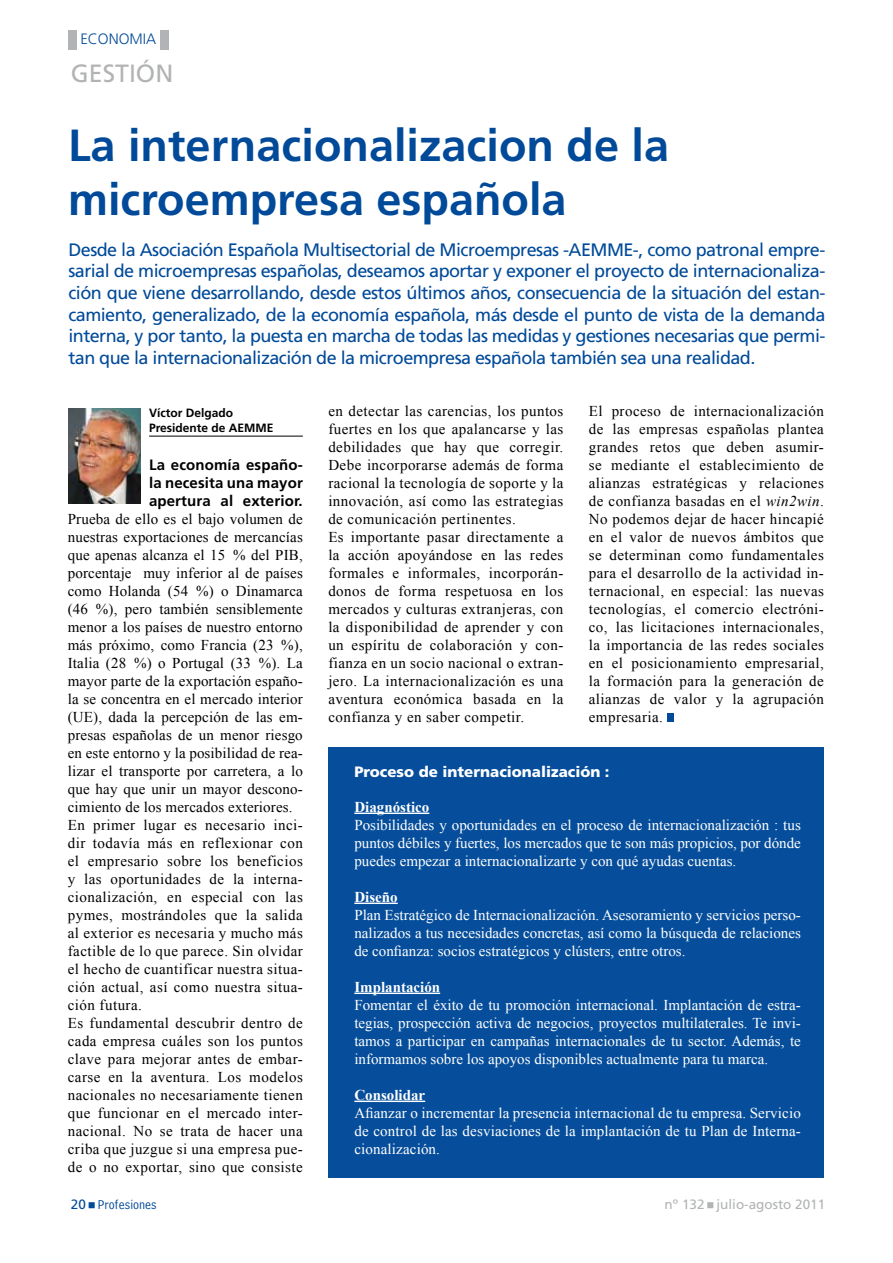
<style>
.page{position:relative;width:893px;height:1263px;background:#fff}
.page>*{position:absolute;margin:0;border:0;box-sizing:border-box;transform-origin:0 0}
.t1{font:700 45px/54px "Frutiger";color:#004a99}
.t2{font:24.9px "Frutiger";color:#b1b3b4}
.t3{font:18px/21.6px "Frutiger";letter-spacing:-.03em;color:#004a99;text-align:justify}
.t4{font:15px/18px "Times New Roman";letter-spacing:.03em;color:#000}
.t5{font:15px/18px "Times New Roman";color:#fff;text-align:justify}
.t6{font:700 15px/18px "Frutiger";letter-spacing:.01em;color:#000;text-align:justify}
.t7{font:700 15px "Times New Roman";color:#fff}
.t8{font:900 15px "Frutiger";color:#fff}
.t9{font:300 15px "Frutiger";color:#004a99}
.t10{font:13.5px "Frutiger";color:#b1b3b4}
.t11{font:13.5px "Bell Centennial Std Address";color:#004a99}
.t12{font:13.5px "Frutiger";color:#004a99}
.t13{font:700 12px/14.4px "Frutiger";color:#000}
.s1{font-style:italic}
</style>
<div class="page">
<div style="left:68px;top:30px;width:9px;height:19px;background:#b1b3b4"></div>
<div style="left:161px;top:30px;width:8px;height:19px;background:#b1b3b4"></div>
<div style="left:668px;top:713px;width:6px;height:9px;background:#004a99"></div>
<hr style="left:149px;top:436px;width:154px;height:1px;background:#000">
<img style="left:68px;top:408px;width:73px;height:96px">
<div style="left:328px;top:747px;width:496px;height:431px;background:#004a99"></div>
<hr style="left:354px;top:812px;width:75px;height:2px;background:#fff">
<hr style="left:354px;top:902px;width:44px;height:2px;background:#fff">
<hr style="left:354px;top:992px;width:86px;height:2px;background:#fff">
<hr style="left:354px;top:1100px;width:71px;height:2px;background:#fff">
<p class="t9" style="left:80px;top:31px;width:77px">ECONOMIA</p>
<h2 class="t2" style="left:71px;top:59px;width:104px">GESTIÓN</h2>
<h1 class="t1" style="left:68px;top:119px;width:602px">La internacionalizacion de la microempresa española</h1>
<p class="t3" style="left:68px;top:239px;width:758px">Desde la Asociación Española Multisectorial de Microempresas -AEMME-, como patronal empre&shy;sarial de microempresas españolas, deseamos aportar y exponer el proyecto de internacionaliza&shy;ción que viene desarrollando, desde estos últimos años, consecuencia de la situación del estan&shy;camiento, generalizado, de la economía española, más desde el punto de vista de la demanda interna, y por tanto, la puesta en marcha de todas las medidas y gestiones necesarias que permi&shy;tan que la internacionalización de la microempresa española también sea una realidad.</p>
<p class="t13" style="left:149px;top:406px;width:126px">Víctor Delgado<br>Presidente de AEMME</p>
<p class="t6" style="left:149px;top:455px;width:155px">La economía españo&shy;la necesita una mayor apertura al exterior.</p>
<p class="t4" style="left:68px;top:509px;width:237px">Prueba de ello es el bajo volumen de nuestras exportaciones de mercancías que apenas alcanza el 15 % del PIB, porcentaje muy inferior al de países como Holanda (54 %) o Dinamarca (46 %), pero también sensiblemente menor a los países de nuestro entorno más próximo, como Francia (23 %), Italia (28 %) o Portugal (33 %). La mayor parte de la exportación españo&shy;la se concentra en el mercado interior (UE), dada la percepción de las em&shy;presas españolas de un menor riesgo en este entorno y la posibilidad de rea&shy;lizar el transporte por carretera, a lo que hay que unir un mayor descono&shy;cimiento de los mercados exteriores.<br>En primer lugar es necesario inci&shy;dir todavía más en reflexionar con el empresario sobre los beneficios y las oportunidades de la interna&shy;cionalización, en especial con las pymes, mostrándoles que la salida al exterior es necesaria y mucho más factible de lo que parece. Sin olvidar el hecho de cuantificar nuestra situa&shy;ción actual, así como nuestra situa&shy;ción futura.<br>Es fundamental descubrir dentro de cada empresa cuáles son los puntos clave para mejorar antes de embar&shy;carse en la aventura. Los modelos nacionales no necesariamente tienen que funcionar en el mercado inter&shy;nacional. No se trata de hacer una criba que juzgue si una empresa pue&shy;de o no exportar, sino que consiste</p>
<p class="t4" style="left:328px;top:401px;width:237px">en detectar las carencias, los puntos fuertes en los que apalancarse y las debilidades que hay que corregir.<br>Debe incorporarse además de forma racional la tecnología de soporte y la innovación, así como las estrategias de comunicación pertinentes.<br>Es importante pasar directamente a la acción apoyándose en las redes formales e informales, incorporán&shy;donos de forma respetuosa en los mercados y culturas extranjeras, con la disponibilidad de aprender y con un espíritu de colaboración y con&shy;fianza en un socio nacional o extran&shy;jero. La internacionalización es una aventura económica basada en la confianza y en saber competir.</p>
<p class="t4" style="left:589px;top:401px;width:237px;text-align:justify">El proceso de internacionalización de las empresas españolas plantea grandes retos que deben asumir&shy;se mediante el establecimiento de alianzas estratégicas y relaciones de confianza basadas en el <span class="s1">win2win</span>.<br>No podemos dejar de hacer hincapié en el valor de nuevos ámbitos que se determinan como fundamentales para el desarrollo de la actividad in&shy;ternacional, en especial: las nuevas tecnologías, el comercio electróni&shy;co, las licitaciones internacionales, la importancia de las redes sociales en el posicionamiento empresarial, la formación para la generación de alianzas de valor y la agrupación empresaria.</p>
<p class="t8" style="left:354px;top:763px;width:257px">Proceso de internacionalización :</p>
<p class="t7" style="left:354px;top:796px;width:77px">Diagnóstico</p>
<p class="t5" style="left:354px;top:815px;width:448px">Posibilidades y oportunidades en el proceso de internacionalización : tus puntos débiles y fuertes, los mercados que te son más propicios, por dónde puedes empezar a internacionalizarte y con qué ayudas cuentas.</p>
<p class="t7" style="left:354px;top:886px;width:45px">Diseño</p>
<p class="t5" style="left:354px;top:905px;width:448px">Plan Estratégico de Internacionalización. Asesoramiento y servicios perso&shy;nalizados a tus necesidades concretas, así como la búsqueda de relaciones de confianza: socios estratégicos y clústers, entre otros.</p>
<p class="t7" style="left:354px;top:976px;width:87px">Implantación</p>
<p class="t5" style="left:354px;top:995px;width:448px">Fomentar el éxito de tu promoción internacional. Implantación de estra&shy;tegias, prospección activa de negocios, proyectos multilaterales. Te invi&shy;tamos a participar en campañas internacionales de tu sector. Además, te informamos sobre los apoyos disponibles actualmente para tu marca.</p>
<p class="t7" style="left:354px;top:1084px;width:72px">Consolidar</p>
<p class="t5" style="left:354px;top:1103px;width:448px">Afianzar o incrementar la presencia internacional de tu empresa. Servicio de control de las desviaciones de la implantación de tu Plan de Interna&shy;cionalización.</p>
<p class="t12" style="left:71px;top:1197px;width:17px">20</p>
<p class="t11" style="left:98px;top:1197px;width:60px">Profesiones</p>
<p class="t10" style="left:665px;top:1197px;width:41px">nº 132</p>
<p class="t10" style="left:716px;top:1197px;width:110px">julio-agosto 2011</p>
</div>
